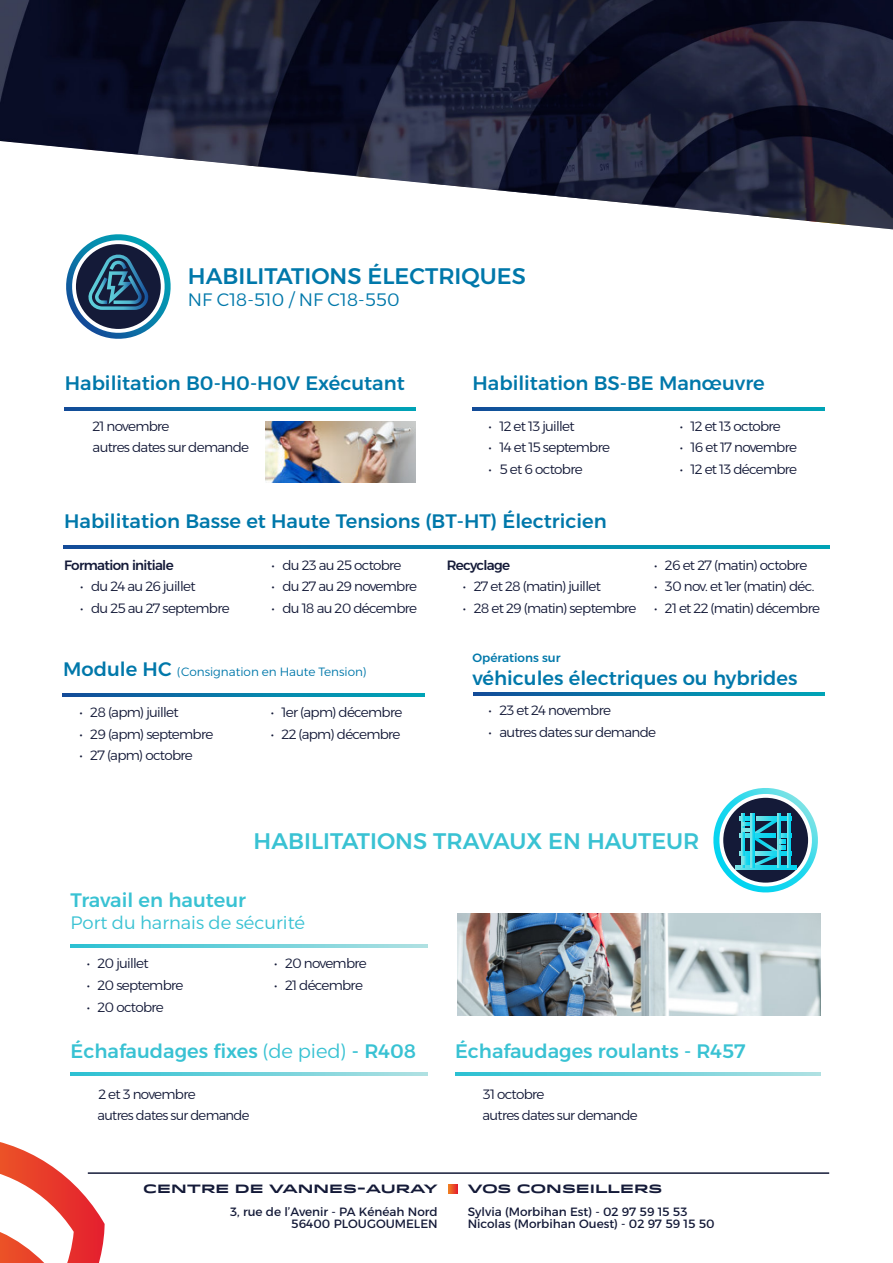
<style>
.page{position:relative;width:893px;height:1263px;background:#fff}
.page>*{position:absolute;margin:0;border:0;box-sizing:border-box;transform-origin:0 0}
.t1{font:500 22.5px "Alexandria";color:#39c2d3}
.t2{font:500 22.5px "Alexandria";color:#0078aa}
.t3{font:500 19.5px "Alexandria";color:#0078aa}
.t4{font:500 19.5px "Alexandria";color:#39c2d3}
.t5{font:300 18px "Alexandria";color:#39c2d3}
.t6{font:300 18px "Alexandria";color:#0078aa}
.t7{font:300 13.5px/21.6px "Alexandria";letter-spacing:-.05em;color:#141a38}
.t8{font:500 13.5px "Alexandria";letter-spacing:-.05em;color:#141a38}
.t9{font:12px/12px "Alexandria";color:#141a38;text-align:right}
.t10{font:300 12px "Alexandria";color:#0078aa}
.t11{font:700 12px "Idlewild";color:#141a38}
.t12{font:500 12px "Alexandria";color:#0078aa}
.s1{font-weight:500;font-size:19.5px}
.s2{font-weight:300}
</style>
<div class="page">
<svg style="left:667px;top:207px;width:226px;height:22px"></svg>
<img style="left:0;top:0;width:893px;height:207px">
<svg style="left:66px;top:234px;width:105px;height:105px"></svg>
<svg style="left:64px;top:407px;width:352px;height:3px"></svg>
<svg style="left:472px;top:407px;width:352px;height:3px"></svg>
<img style="left:266px;top:421px;width:150px;height:62px">
<svg style="left:64px;top:546px;width:765px;height:3px"></svg>
<svg style="left:63px;top:694px;width:362px;height:3px"></svg>
<svg style="left:473px;top:692px;width:351px;height:3px"></svg>
<hr style="left:88px;top:1172px;width:741px;height:2px;background:#141a38">
<svg style="left:448px;top:1185px;width:9px;height:8px"></svg>
<img style="left:458px;top:913px;width:363px;height:103px">
<svg style="left:71px;top:945px;width:357px;height:3px"></svg>
<svg style="left:71px;top:1072px;width:357px;height:3px"></svg>
<svg style="left:455px;top:1072px;width:366px;height:3px"></svg>
<svg style="left:713px;top:788px;width:105px;height:105px"></svg>
<svg style="left:0;top:1142px;width:105px;height:121px"></svg>
<h1 class="t2" style="left:188px;top:262px;width:339px">HABILITATIONS ÉLECTRIQUES</h1>
<h3 class="t6" style="left:188px;top:289px;width:213px">NF C18-510 / NF C18-550</h3>
<h2 class="t3" style="left:65px;top:371px;width:342px">Habilitation B0-H0-H0V Exécutant</h2>
<p class="t7" style="left:93px;top:415px;width:158px">21 novembre<br>autres dates sur demande</p>
<h2 class="t3" style="left:472px;top:371px;width:294px">Habilitation BS-BE Manœuvre</h2>
<p class="t7" style="left:489px;top:415px;width:88px">• 12 et 13 juillet</p>
<p class="t7" style="left:489px;top:437px;width:123px">• 14 et 15 septembre</p>
<p class="t7" style="left:489px;top:458px;width:95px">• 5 et 6 octobre</p>
<p class="t7" style="left:680px;top:415px;width:103px">• 12 et 13 octobre</p>
<p class="t7" style="left:680px;top:437px;width:119px">• 16 et 17 novembre</p>
<p class="t7" style="left:680px;top:458px;width:119px">• 12 et 13 décembre</p>
<h2 class="t3" style="left:64px;top:510px;width:544px">Habilitation Basse et Haute Tensions (BT-HT) Électricien</h2>
<p class="t8" style="left:64px;top:556px;width:111px">Formation initiale</p>
<p class="t7" style="left:80px;top:575px;width:117px">• du 24 au 26 juillet</p>
<p class="t7" style="left:80px;top:597px;width:151px">• du 25 au 27 septembre</p>
<p class="t7" style="left:272px;top:554px;width:131px">• du 23 au 25 octobre</p>
<p class="t7" style="left:272px;top:575px;width:147px">• du 27 au 29 novembre</p>
<p class="t7" style="left:272px;top:597px;width:147px">• du 18 au 20 décembre</p>
<p class="t8" style="left:447px;top:556px;width:65px">Recyclage</p>
<p class="t7" style="left:463px;top:575px;width:140px">• 27 et 28 (matin) juillet</p>
<p class="t7" style="left:463px;top:597px;width:175px">• 28 et 29 (matin) septembre</p>
<p class="t7" style="left:654px;top:554px;width:155px">• 26 et 27 (matin) octobre</p>
<p class="t7" style="left:654px;top:575px;width:162px">• 30 nov. et 1er (matin) déc.</p>
<p class="t7" style="left:654px;top:597px;width:167px">• 21 et 22 (matin) décembre</p>
<p class="t10" style="left:63px;top:664px;width:305px"><span class="s1">Module HC</span> (Consignation en Haute Tension)</p>
<p class="t7" style="left:79px;top:702px;width:101px">• 28 (apm) juillet</p>
<p class="t7" style="left:79px;top:723px;width:135px">• 29 (apm) septembre</p>
<p class="t7" style="left:79px;top:745px;width:115px">• 27 (apm) octobre</p>
<p class="t7" style="left:271px;top:702px;width:133px">• 1er (apm) décembre</p>
<p class="t7" style="left:271px;top:723px;width:131px">• 22 (apm) décembre</p>
<p class="t12" style="left:472px;top:650px;width:90px">Opérations sur</p>
<h2 class="t3" style="left:472px;top:666px;width:326px">véhicules électriques ou hybrides</h2>
<p class="t7" style="left:489px;top:700px;width:124px">• 23 et 24 novembre</p>
<p class="t7" style="left:489px;top:721px;width:169px">• autres dates sur demande</p>
<h1 class="t1" style="left:254px;top:827px;width:447px">HABILITATIONS TRAVAUX EN HAUTEUR</h1>
<h2 class="t4" style="left:71px;top:888px;width:177px">Travail en hauteur</h2>
<h3 class="t5" style="left:71px;top:912px;width:236px">Port du harnais de sécurité</h3>
<p class="t7" style="left:87px;top:953px;width:64px">• 20 juillet</p>
<p class="t7" style="left:87px;top:974px;width:98px">• 20 septembre</p>
<p class="t7" style="left:87px;top:996px;width:79px">• 20 octobre</p>
<p class="t7" style="left:274px;top:953px;width:94px">• 20 novembre</p>
<p class="t7" style="left:274px;top:974px;width:90px">• 21 décembre</p>
<h2 class="t4" style="left:71px;top:1039px;width:347px">Échafaudages fixes <span class="s2">(de pied)</span> - R408</h2>
<p class="t7" style="left:98px;top:1083px;width:153px">2 et 3 novembre<br>autres dates sur demande</p>
<h2 class="t4" style="left:455px;top:1039px;width:292px">Échafaudages roulants - R457</h2>
<p class="t7" style="left:483px;top:1083px;width:157px">31 octobre<br>autres dates sur demande</p>
<p class="t11" style="left:143px;top:1184px;width:296px">CENTRE DE VANNES-AURAY</p>
<p class="t9" style="left:230px;top:1206px;width:209px">3, rue de l’Avenir - PA Kénéah Nord<br>56400 PLOUGOUMELEN</p>
<p class="t11" style="left:468px;top:1184px;width:196px">VOS CONSEILLERS</p>
<p class="t9" style="left:468px;top:1206px;width:248px;text-align:left">Sylvia (Morbihan Est) - 02 97 59 15 53<br>Nicolas (Morbihan Ouest) - 02 97 59 15 50</p>
</div>
